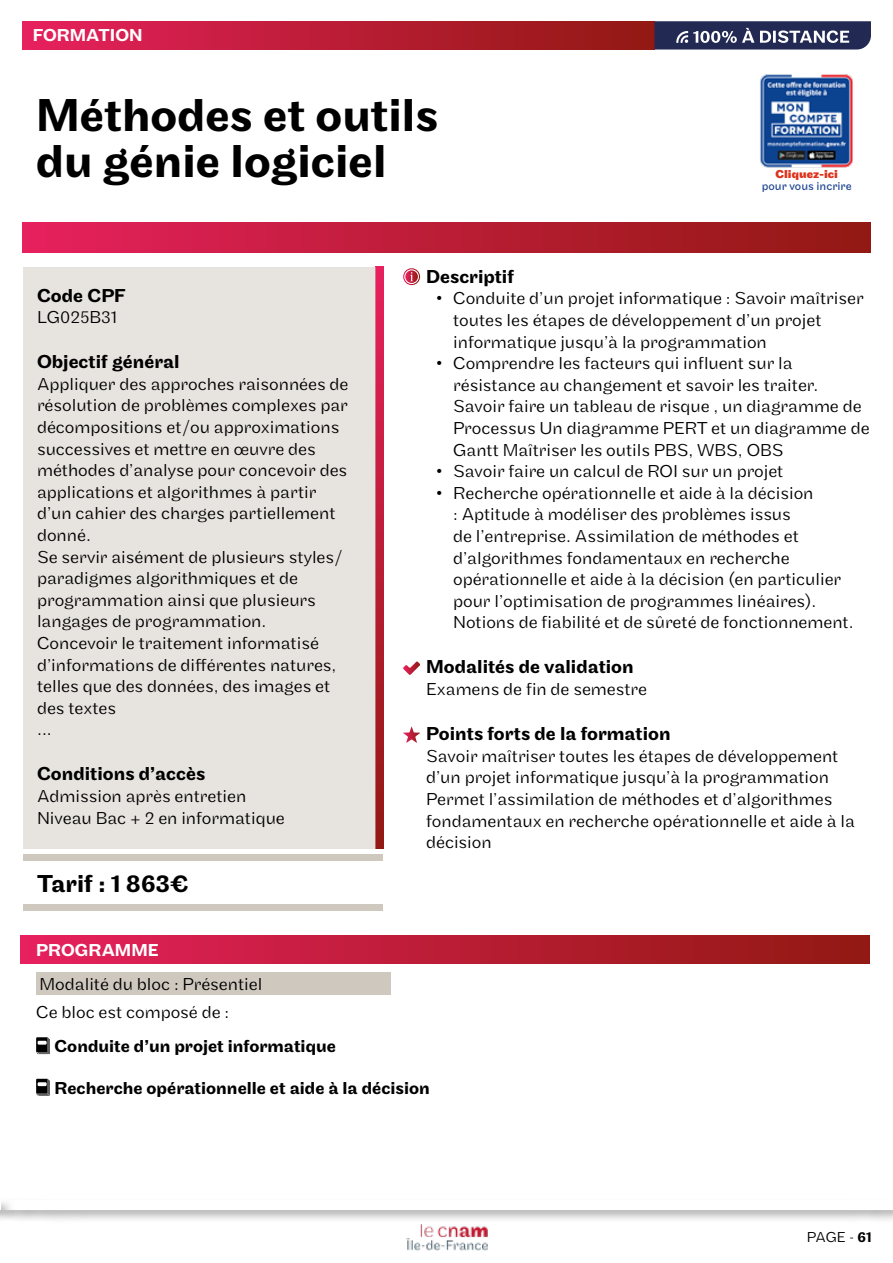
<style>
.page{position:relative;width:893px;height:1263px;background:#fff}
.page>*{position:absolute;margin:0;border:0;box-sizing:border-box;transform-origin:0 0}
.t1{font:500 48px/46.5px "Maple";color:#000}
.t2{font:500 25.5px "Maple";color:#000}
.t3{font:500 19.5px "Maple";color:#000}
.t4{font:300 18px/21.6px "Maple";color:#000}
.t5{font:500 18px "Maple";color:#000}
.t6{font:500 18px "Maple";color:#fff}
.t7{font:300 15px "Maple";color:#000}
.t8{font:12px "Maple";color:#1d4593}
.t9{font:700 12px "Maple";color:#de321b}
.s1{font-weight:500}
</style>
<div class="page">
<div style="left:0;top:1198px;width:893px;height:26px;background:#000;opacity:.32"></div>
<div style="left:1px;top:1200px;width:891px;height:9px;background:#fff"></div>
<div style="left:0;top:1198px;width:15px;height:26px;background:#000;opacity:.32"></div>
<img style="left:406px;top:1224px;width:81px;height:26px">
<div style="left:22px;top:222px;width:849px;height:31px;background:linear-gradient(to right,#e6215d,#911911)"></div>
<div style="left:22px;top:21px;width:632px;height:29px;background:linear-gradient(to right,#e6215c,#911911)"></div>
<div style="left:24px;top:854px;width:359px;height:6px;background:#cfc8bf"></div>
<div style="left:24px;top:904px;width:359px;height:6px;background:#cfc8bf"></div>
<svg style="left:376px;top:267px;width:8px;height:581px;background:#bb1c36"></svg>
<div style="left:24px;top:267px;width:352px;height:581px;background:#e7e3df"></div>
<svg style="left:403px;top:727px;width:17px;height:16px"></svg>
<svg style="left:403px;top:661px;width:17px;height:14px"></svg>
<svg style="left:403px;top:268px;width:17px;height:17px"></svg>
<div style="left:36px;top:971px;width:355px;height:23px;background:#cfc8bf"></div>
<div style="left:21px;top:936px;width:849px;height:28px;background:linear-gradient(to right,#e6215d,#911911)"></div>
<svg style="left:36px;top:1037px;width:14px;height:17px"></svg>
<svg style="left:36px;top:1079px;width:14px;height:17px"></svg>
<svg style="left:654px;top:21px;width:217px;height:29px;background:#484f71"></svg>
<img style="left:760px;top:74px;width:93px;height:94px">
<p class="t6" style="left:33px;top:25px;width:111px">FORMATION</p>
<h1 class="t1" style="left:36px;top:93px;width:404px">Méthodes et outils du génie logiciel</h1>
<p class="t9" style="left:775px;top:167px;width:64px">Cliquez-ici</p>
<p class="t8" style="left:762px;top:179px;width:91px">pour vous incrire</p>
<p class="t3" style="left:37px;top:284px;width:90px">Code CPF</p>
<p class="t4" style="left:37px;top:306px;width:82px">LG025B31</p>
<p class="t3" style="left:37px;top:350px;width:144px">Objectif général</p>
<p class="t4" style="left:37px;top:373px;width:313px">Appliquer des approches raisonnées de résolution de problèmes complexes par décompositions et/ou approximations successives et mettre en œuvre des méthodes d’analyse pour concevoir des applications et algorithmes à partir d’un cahier des charges partiellement donné.<br>Se servir aisément de plusieurs styles/ paradigmes algorithmiques et de programmation ainsi que plusieurs langages de programmation.<br>Concevoir le traitement informatisé d’informations de différentes natures, telles que des données, des images et des textes<br>...</p>
<p class="t3" style="left:37px;top:763px;width:170px">Conditions d’accès</p>
<p class="t4" style="left:37px;top:785px;width:249px">Admission après entretien<br>Niveau Bac + 2 en informatique</p>
<h2 class="t2" style="left:37px;top:869px;width:154px">Tarif : 1 863€</h2>
<p class="t6" style="left:36px;top:939px;width:124px">PROGRAMME</p>
<p class="t4" style="left:40px;top:973px;width:224px">Modalité du bloc : Présentiel</p>
<p class="t3" style="left:426px;top:265px;width:89px">Descriptif</p>
<p class="t4" style="left:453px;top:288px;width:412px;text-indent:-17px">• Conduite d’un projet informatique : Savoir maîtriser toutes les étapes de développement d’un projet informatique jusqu’à la programmation</p>
<p class="t4" style="left:453px;top:353px;width:418px;text-indent:-17px">• Comprendre les facteurs qui influent sur la résistance au changement et savoir les traiter.<br>Savoir faire un tableau de risque , un diagramme de Processus Un diagramme PERT et un diagramme de Gantt Maîtriser les outils PBS, WBS, OBS</p>
<p class="t4" style="left:436px;top:461px;width:349px">• Savoir faire un calcul de ROI sur un projet</p>
<p class="t4" style="left:453px;top:482px;width:402px;text-indent:-17px">• Recherche opérationnelle et aide à la décision<br>: Aptitude à modéliser des problèmes issus<br>de l’entreprise. Assimilation de méthodes et d’algorithmes fondamentaux en recherche opérationnelle et aide à la décision (en particulier pour l’optimisation de programmes linéaires).<br>Notions de fiabilité et de sûreté de fonctionnement.</p>
<p class="t3" style="left:426px;top:656px;width:209px">Modalités de validation</p>
<p class="t4" style="left:426px;top:678px;width:222px">Examens de fin de semestre</p>
<p class="t3" style="left:426px;top:722px;width:246px">Points forts de la formation</p>
<p class="t4" style="left:426px;top:745px;width:430px">Savoir maîtriser toutes les étapes de développement d’un projet informatique jusqu’à la programmation Permet l’assimilation de méthodes et d’algorithmes fondamentaux en recherche opérationnelle et aide à la décision</p>
<p class="t4" style="left:36px;top:1001px;width:195px">Ce bloc est composé de :</p>
<p class="t5" style="left:54px;top:1036px;width:283px">Conduite d’un projet informatique</p>
<p class="t5" style="left:54px;top:1077px;width:377px">Recherche opérationnelle et aide à la décision</p>
<p class="t7" style="left:807px;top:1229px;width:66px">PAGE - <span class="s1">61</span></p>
</div>
